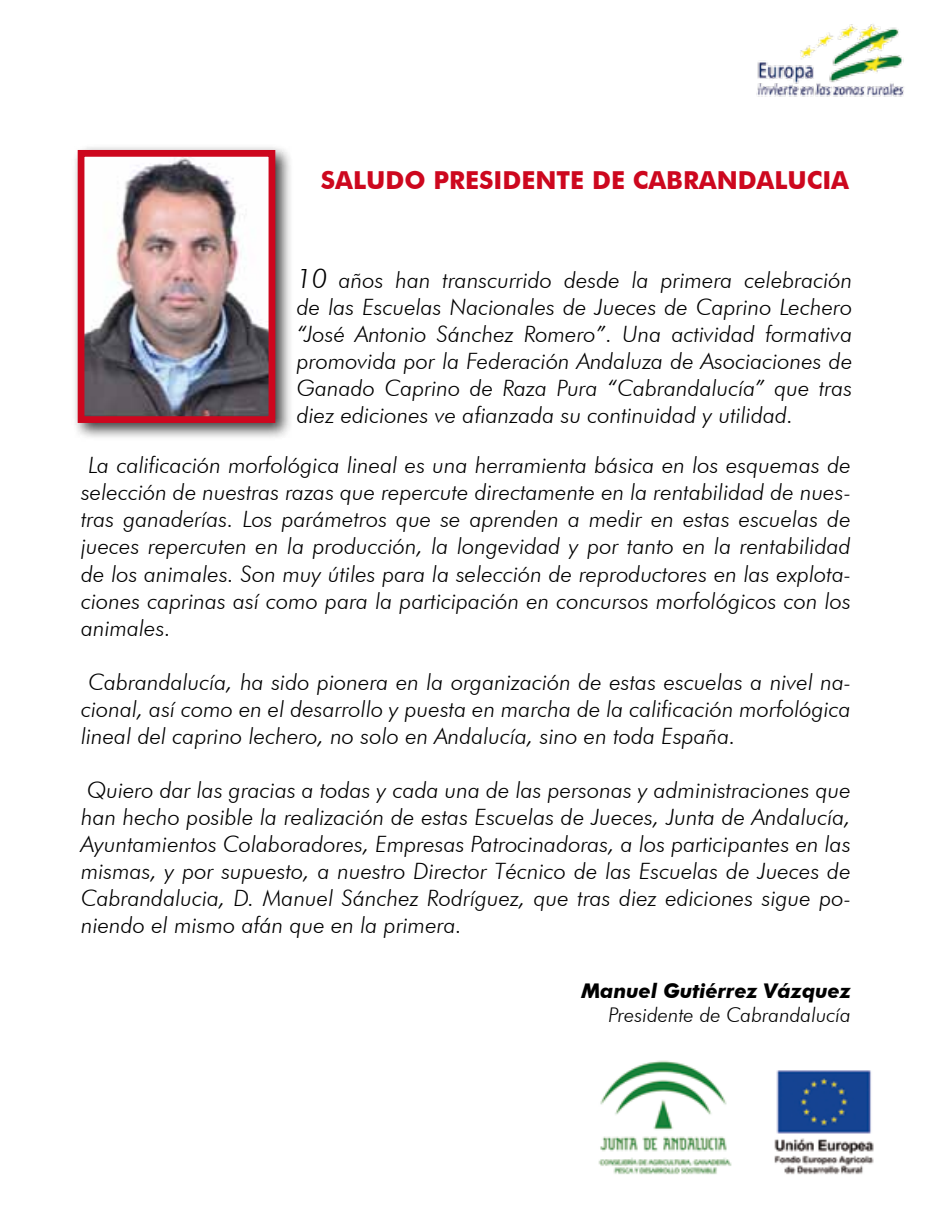
<style>
.page{position:relative;width:932px;height:1219px;background:#fff}
.page>*{position:absolute;margin:0;border:0;box-sizing:border-box;transform-origin:0 0}
.t1{font:700 24.75px "Futura BT";color:#cd071e}
.t2{font:italic 300 22.5px/27px "Futura BT";color:#000;text-align:justify}
.t3{font:italic 300 20.25px "Futura BT";color:#000}
.t4{font:italic 700 20.25px "Futura BT";color:#000}
.s1{font-size:27px}
</style>
<div class="page">
<div style="left:72px;top:144px;width:222px;height:297px;background:#000;opacity:.75"></div>
<img style="left:86px;top:158px;width:181px;height:257px">
<div style="left:78px;top:150px;width:197px;height:273px;border:7px solid #cd071e"></div>
<img style="left:756px;top:24px;width:148px;height:73px">
<img style="left:598px;top:1060px;width:276px;height:115px">
<p class="t1" style="left:320px;top:165px;width:529px">SALUDO PRESIDENTE DE CABRANDALUCIA</p>
<p class="t2" style="left:297px;top:266px;width:557px"><span class="s1">10</span> años han transcurrido desde la primera celebración de las Escuelas Nacionales de Jueces de Caprino Lechero “José Antonio Sánchez Romero”. Una actividad formativa promovida por la Federación Andaluza de Asociaciones de Ganado Caprino de Raza Pura “Cabrandalucía” que tras diez ediciones ve afianzada su continuidad y utilidad.</p>
<p class="t2" style="left:81px;top:451px;width:771px;text-indent:7px">La calificación morfológica lineal es una herramienta básica en los esquemas de selección de nuestras razas que repercute directamente en la rentabilidad de nues&shy;tras ganaderías. Los parámetros que se aprenden a medir en estas escuelas de jueces repercuten en la producción, la longevidad y por tanto en la rentabilidad de los animales. Son muy útiles para la selección de reproductores en las explota&shy;ciones caprinas así como para la participación en concursos morfológicos con los animales.</p>
<p class="t2" style="left:81px;top:667px;width:771px;text-indent:7px">Cabrandalucía, ha sido pionera en la organización de estas escuelas a nivel na&shy;cional, así como en el desarrollo y puesta en marcha de la calificación morfológica lineal del caprino lechero, no solo en Andalucía, sino en toda España.</p>
<p class="t2" style="left:81px;top:775px;width:771px">Quiero dar las gracias a todas y cada una de las personas y administraciones que han hecho posible la realización de estas Escuelas de Jueces, Junta de Andalucía, Ayuntamientos Colaboradores, Empresas Patrocinadoras, a los participantes en las mismas, y por supuesto, a nuestro Director Técnico de las Escuelas de Jueces de Cabrandalucia, D. Manuel Sánchez Rodríguez, que tras diez ediciones sigue po&shy;niendo el mismo afán que en la primera.</p>
<p class="t4" style="left:581px;top:977px;width:271px">Manuel Gutiérrez Vázquez</p>
<p class="t3" style="left:608px;top:1002px;width:244px">Presidente de Cabrandalucía</p>
</div>
